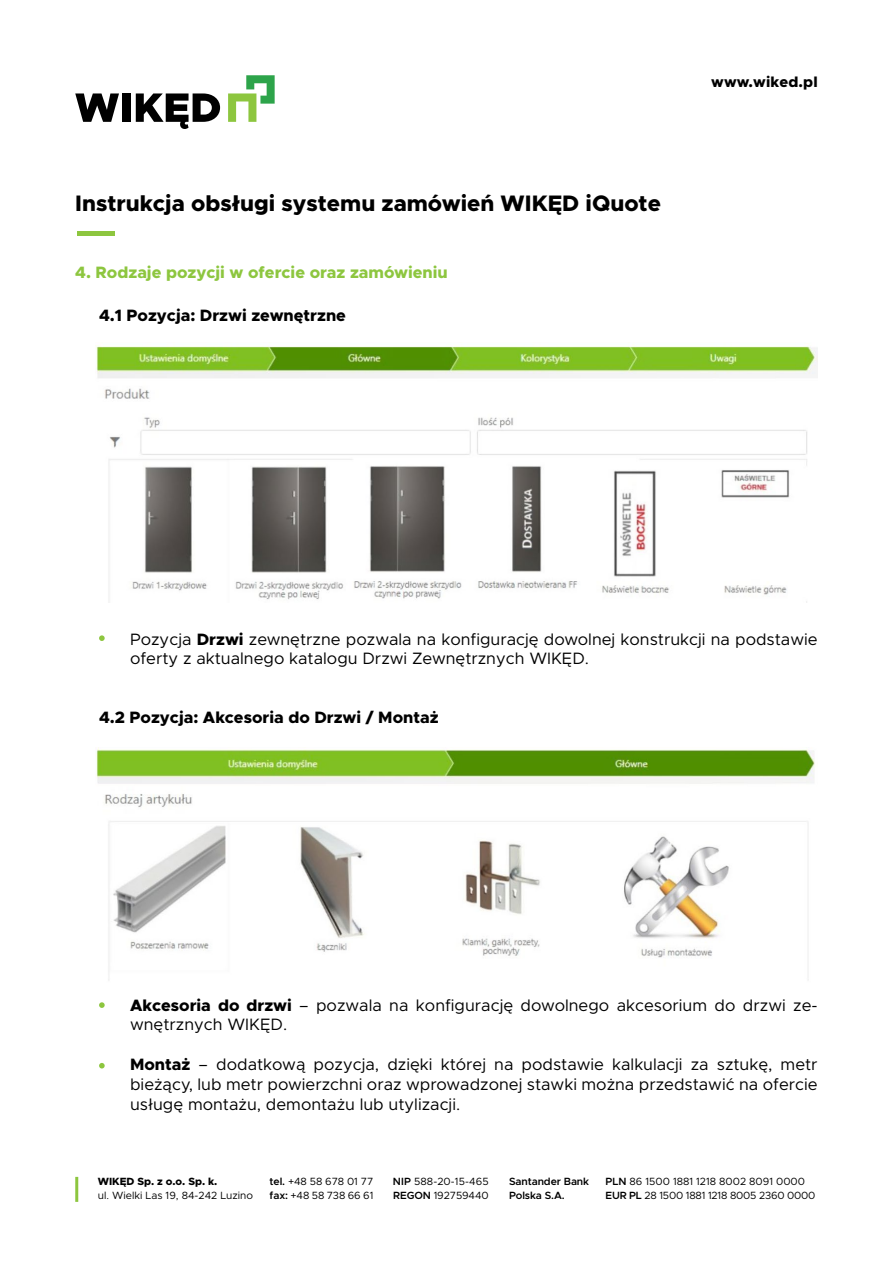
<style>
.page{position:relative;width:893px;height:1263px;background:#fff}
.page>*{position:absolute;margin:0;border:0;box-sizing:border-box;transform-origin:0 0}
.t1{font:800 22.5px "Metropolis";color:#000}
.t2{font:16.5px/19.8px "Metropolis";color:#000}
.t3{font:800 16.5px "Metropolis";color:#000}
.t4{font:800 16.5px "Metropolis";color:#8dc63f}
.t5{font:800 15px "Metropolis";letter-spacing:.01em;color:#000}
.t6{font:10.5px/13.5px "Metropolis";color:#000}
.t7{font:600 10.5px/13.5px "Metropolis";letter-spacing:-.01em;color:#000}
.t8{font:800 10.5px "Metropolis";color:#000}
.s1{font-weight:800}
.s2{font-weight:600}
</style>
<div class="page">
<svg style="left:75px;top:93px;width:44px;height:29px"></svg>
<div style="left:123px;top:93px;width:8px;height:29px;background:#000"></div>
<svg style="left:136px;top:93px;width:84px;height:36px"></svg>
<svg style="left:228px;top:75px;width:47px;height:47px"></svg>
<hr style="left:75px;top:1177px;width:3px;height:25px;background:#8dc63f">
<hr style="left:77px;top:232px;width:37px;height:4px;background:#8dc63f">
<svg style="left:99px;top:635px;width:6px;height:6px"></svg>
<img style="left:96px;top:342px;width:722px;height:260px">
<img style="left:96px;top:747px;width:719px;height:234px">
<svg style="left:99px;top:1002px;width:6px;height:6px"></svg>
<svg style="left:99px;top:1063px;width:6px;height:5px"></svg>
<h1 class="t1" style="left:75px;top:189px;width:587px">Instrukcja obsługi systemu zamówień WIKĘD iQuote</h1>
<p class="t4" style="left:75px;top:262px;width:374px">4. Rodzaje pozycji w ofercie oraz zamówieniu</p>
<p class="t3" style="left:99px;top:305px;width:248px">4.1 Pozycja: Drzwi zewnętrzne</p>
<p class="t5" style="left:711px;top:72px;width:108px">www.wiked.pl</p>
<p class="t2" style="left:130px;top:629px;width:689px">Pozycja <span class="s1">Drzwi</span> zewnętrzne pozwala na konfigurację dowolnej konstrukcji na podstawie oferty z aktualnego katalogu Drzwi Zewnętrznych WIKĘD.</p>
<p class="t3" style="left:99px;top:707px;width:341px">4.2 Pozycja: Akcesoria do Drzwi / Montaż</p>
<p class="t2" style="left:130px;top:995px;width:689px"><span class="s1">Akcesoria do drzwi</span> – pozwala na konfigurację dowolnego akcesorium do drzwi ze&shy;wnętrznych WIKĘD.</p>
<p class="t2" style="left:130px;top:1054px;width:689px;text-align:justify"><span class="s1">Montaż</span> – dodatkową pozycja, dzięki której na podstawie kalkulacji za sztukę, metr bieżący, lub metr powierzchni oraz wprowadzonej stawki można przedstawić na ofercie usługę montażu, demontażu lub utylizacji.</p>
<p class="t8" style="left:98px;top:1175px;width:121px">WIKĘD Sp. z o.o. Sp. k.</p>
<p class="t6" style="left:98px;top:1188px;width:157px">ul. Wielki Las 19, 84-242 Luzino</p>
<p class="t7" style="left:509px;top:1175px;width:82px">Santander Bank<br>Polska S.A.</p>
<p class="t6" style="left:270px;top:1175px;width:105px"><span class="s2">tel.</span> +48 58 678 01 77 <span class="s2">fax:</span> +48 58 738 66 61</p>
<p class="t6" style="left:605px;top:1175px;width:211px"><span class="s2">PLN</span> 86 1500 1881 1218 8002 8091 0000<br><span class="s2">EUR PL</span> 28 1500 1881 1218 8005 2360 0000</p>
<p class="t6" style="left:393px;top:1175px;width:97px"><span class="s2">NIP</span> 588-20-15-465<br><span class="s2">REGON</span> 192759440</p>
</div>
